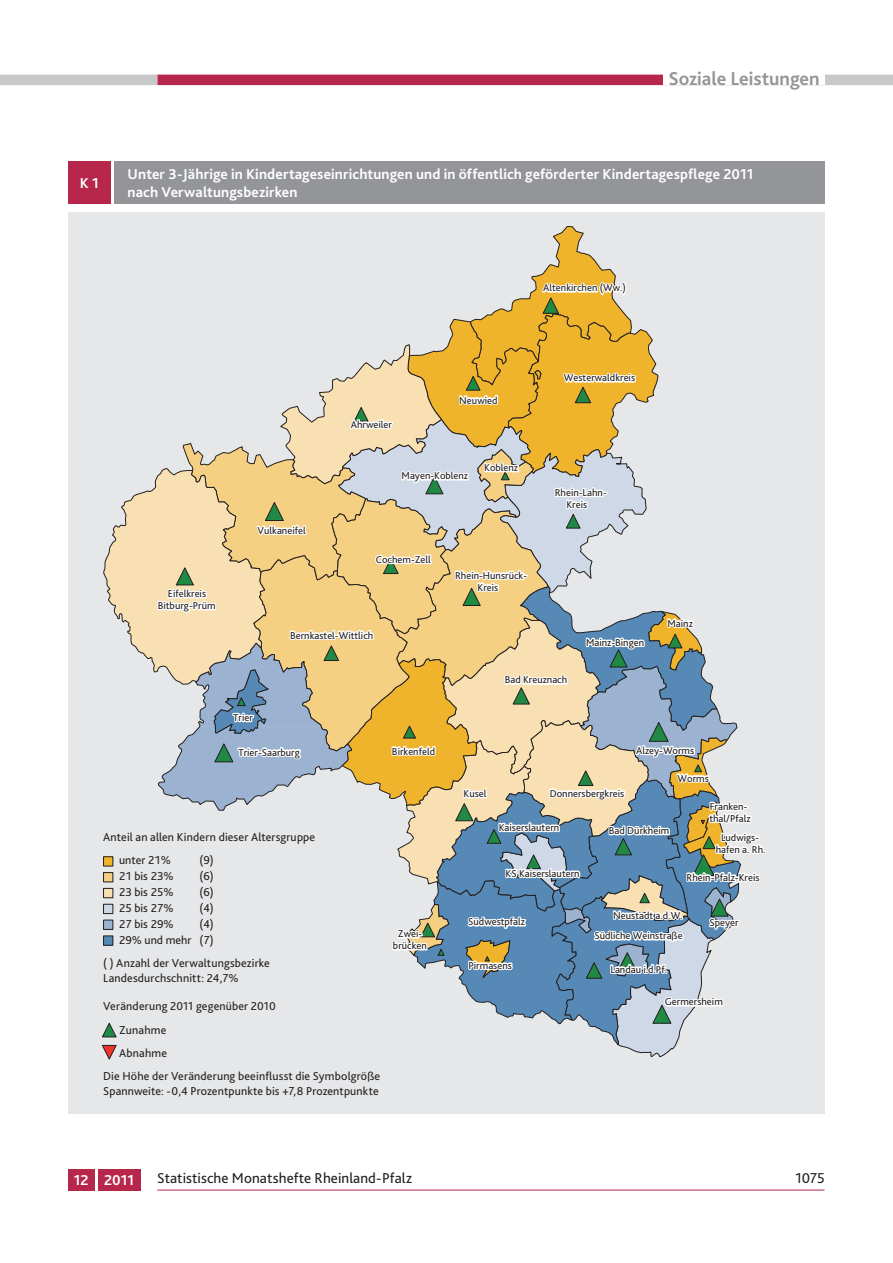
<style>
.page{position:relative;width:893px;height:1263px;background:#fff}
.page>*{position:absolute;margin:0;border:0;box-sizing:border-box;transform-origin:0 0}
.t1{font:700 19.5px "Bliss 2";color:#939598}
.t2{font:700 15px/18px "Bliss 2";letter-spacing:.01em;color:#fff}
.t3{font:15px "Bliss 2";letter-spacing:.005em;color:#231f20}
.t4{font:12px/23.4px "Bliss 2";letter-spacing:.015em;color:#231f20}
.t5{font:10.5px/11.9px "Bliss 2";color:#231f20;text-align:center}
</style>
<div class="page">
<div style="left:157px;top:75px;width:668px;height:10px;background:#b7274c"></div>
<div style="left:0;top:75px;width:157px;height:10px;background:#c7c8ca"></div>
<hr style="left:157px;top:1190px;width:667px;height:1px;background:#b7274c">
<div style="left:825px;top:75px;width:68px;height:10px;background:#c7c8ca"></div>
<div style="left:68px;top:1169px;width:27px;height:22px;background:#b7274c"></div>
<div style="left:98px;top:1169px;width:42px;height:22px;background:#b7274c"></div>
<div style="left:663px;top:60px;width:162px;height:25px;background:#fff"></div>
<div style="left:68px;top:213px;width:757px;height:901px;background:#e6e7e8"></div>
<svg style="left:102px;top:226px;width:664px;height:834px"></svg>
<div style="left:68px;top:162px;width:42px;height:42px;background:#b7274c"></div>
<div style="left:115px;top:162px;width:710px;height:42px;background:#939598"></div>
<h1 class="t1" style="left:668px;top:71px;width:153px">Soziale Leistungen</h1>
<h2 class="t2" style="left:80px;top:175px;width:20px">K 1</h2>
<h2 class="t2" style="left:128px;top:166px;width:627px">Unter 3-Jährige in Kindertageseinrichtungen und in öffentlich geförderter Kindertagespflege 2011 nach Verwaltungsbezirken</h2>
<p class="t5" style="left:543px;top:283px;width:84px">Altenkirchen (Ww.)</p>
<p class="t5" style="left:158px;top:589px;width:59px">Eifelkreis<br>Bitburg-Prüm</p>
<p class="t5" style="left:258px;top:525px;width:50px">Vulkaneifel</p>
<p class="t5" style="left:351px;top:419px;width:43px">Ahrweiler</p>
<p class="t5" style="left:459px;top:395px;width:40px">Neuwied</p>
<p class="t5" style="left:402px;top:471px;width:68px">Mayen-Koblenz</p>
<p class="t5" style="left:484px;top:463px;width:35px">Koblenz</p>
<p class="t5" style="left:376px;top:554px;width:57px">Cochem-Zell</p>
<p class="t5" style="left:477px;top:570px;width:51px;text-align:left;text-indent:-22px">Rhein-Hunsrück-<br>Kreis</p>
<p class="t5" style="left:290px;top:630px;width:85px">Bernkastel-Wittlich</p>
<p class="t5" style="left:564px;top:373px;width:73px">Westerwaldkreis</p>
<p class="t5" style="left:566px;top:487px;width:42px;text-align:left;text-indent:-12px">Rhein-Lahn-<br>Kreis</p>
<p class="t5" style="left:586px;top:637px;width:60px">Mainz-Bingen</p>
<p class="t5" style="left:505px;top:675px;width:64px">Bad Kreuznach</p>
<p class="t5" style="left:667px;top:618px;width:27px">Mainz</p>
<p class="t5" style="left:233px;top:713px;width:21px">Trier</p>
<p class="t5" style="left:238px;top:747px;width:63px">Trier-Saarburg</p>
<p class="t5" style="left:392px;top:746px;width:45px">Birkenfeld</p>
<p class="t5" style="left:463px;top:789px;width:24px">Kusel</p>
<p class="t5" style="left:550px;top:788px;width:76px">Donnersbergkreis</p>
<p class="t5" style="left:636px;top:745px;width:60px">Alzey-Worms</p>
<p class="t5" style="left:678px;top:773px;width:33px">Worms</p>
<p class="t4" style="left:119px;top:826px;width:198px;text-indent:-16px">Anteil an allen Kindern dieser Altersgruppe unter 21%</p>
<p class="t4" style="left:199px;top:850px;width:16px">(9)</p>
<p class="t4" style="left:119px;top:866px;width:56px">21 bis 23%</p>
<p class="t4" style="left:199px;top:866px;width:16px">(6)</p>
<p class="t4" style="left:119px;top:882px;width:56px">23 bis 25%</p>
<p class="t4" style="left:199px;top:882px;width:16px">(6)</p>
<p class="t4" style="left:119px;top:897px;width:56px">25 bis 27%</p>
<p class="t4" style="left:199px;top:897px;width:16px">(4)</p>
<p class="t4" style="left:119px;top:913px;width:56px">27 bis 29%</p>
<p class="t4" style="left:119px;top:917px;width:96px;line-height:15.9px;text-align:right">(4)<br>29% und mehr (7)</p>
<p class="t4" style="left:103px;top:957px;width:168px;line-height:14.4px">( ) Anzahl der Verwaltungsbezirke<br>Landesdurchschnitt: 24,7%</p>
<p class="t4" style="left:103px;top:996px;width:174px">Veränderung 2011 gegenüber 2010</p>
<p class="t4" style="left:119px;top:1019px;width:49px">Zunahme</p>
<p class="t4" style="left:119px;top:1042px;width:50px">Abnahme</p>
<p class="t4" style="left:103px;top:1066px;width:279px">Die Höhe der Veränderung beeinflusst die Symbolgröße</p>
<p class="t4" style="left:103px;top:1080px;width:277px">Spannweite: -0,4 Prozentpunkte bis +7,8 Prozentpunkte</p>
<p class="t5" style="left:393px;top:929px;width:35px">Zwei&shy;brücken</p>
<p class="t5" style="left:499px;top:822px;width:62px">Kaiserslautern</p>
<p class="t5" style="left:609px;top:826px;width:62px">Bad Dürkheim</p>
<p class="t5" style="left:709px;top:801px;width:43px;text-align:left">Franken&shy;thal/Pfalz</p>
<p class="t5" style="left:716px;top:832px;width:51px">Ludwigs&shy;hafen a. Rh.</p>
<p class="t5" style="left:506px;top:868px;width:76px">KS Kaiserslautern</p>
<p class="t5" style="left:687px;top:872px;width:74px">Rhein-Pfalz-Kreis</p>
<p class="t5" style="left:468px;top:917px;width:58px">Südwestpfalz</p>
<p class="t5" style="left:468px;top:960px;width:45px">Pirmasens</p>
<p class="t5" style="left:613px;top:910px;width:71px">Neustadt a.d.W.</p>
<p class="t5" style="left:594px;top:931px;width:90px">Südliche Weinstraße</p>
<p class="t5" style="left:610px;top:964px;width:58px">Landau i.d.Pf.</p>
<p class="t5" style="left:709px;top:918px;width:31px">Speyer</p>
<p class="t5" style="left:665px;top:997px;width:60px">Germersheim</p>
<h2 class="t2" style="left:74px;top:1172px;width:62px">12 2011</h2>
<h2 class="t3" style="left:157px;top:1172px;width:256px">Statistische Monatshefte Rheinland-Pfalz</h2>
<h2 class="t3" style="left:795px;top:1172px;width:31px">1075</h2>
</div>
